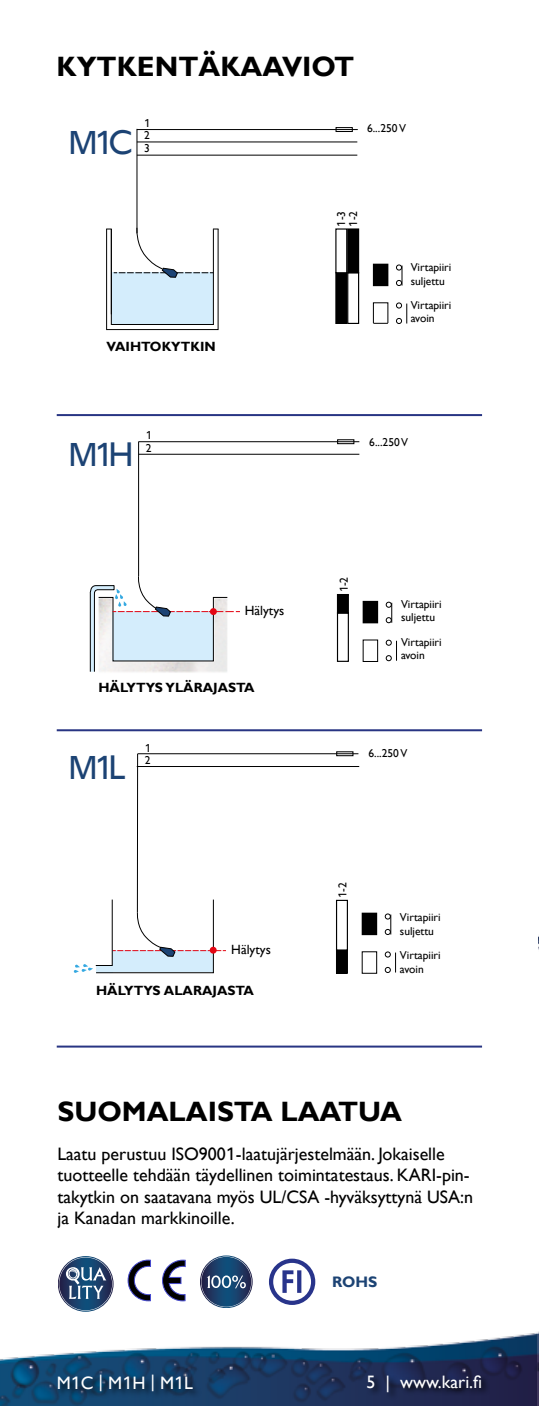
<style>
.page{position:relative;width:539px;height:1406px;background:#fff}
.page>*{position:absolute;margin:0;border:0;box-sizing:border-box;transform-origin:0 0}
.t1{font:31.8px "Univers LT Std";color:#1c4374}
.t2{font:700 28px "Gill Sans";color:#000}
.t3{font:18px/21.6px "Gill Sans";color:#000}
.t4{font:18px "Gill Sans";color:#fff}
.t5{font:700 15.2px "Gill Sans";color:#1c4374}
.t6{font:700 13.4px "Gill Sans";color:#000}
.t7{font:13.4px "Gill Sans";color:#000}
.t8{font:11.4px/13.8px "Gill Sans";color:#000}
.t9{font:11.4px "Univers LT Std";color:#000}
.s1{font-size:33.4px}
.s2{font-family:"Gill Sans";font-size:34.4px}
.s3{font-family:"Univers LT Std"}
</style>
<div class="page">
<img style="left:0;top:1331px;width:539px;height:75px">
<div style="left:57px;top:1374px;width:145px;height:25px;background:#000;opacity:.75"></div>
<div style="left:365px;top:1375px;width:125px;height:26px;background:#000;opacity:.75"></div>
<img style="left:538px;top:936px;width:1px;height:14px">
<hr style="left:57px;top:414px;width:425px;height:2px;background:#283583">
<hr style="left:57px;top:729px;width:425px;height:2px;background:#283583">
<svg style="left:59px;top:1257px;width:53px;height:53px"></svg>
<div style="left:58px;top:1256px;width:55px;height:55px;border:1px solid #fff;border-radius:50%"></div>
<svg style="left:66px;top:1267px;width:40px;height:32px"></svg>
<div style="left:68px;top:1269px;width:9px;height:10px;border:1px solid #fff;border-radius:4px"></div>
<svg style="left:162px;top:1260px;width:23px;height:41px"></svg>
<svg style="left:128px;top:1260px;width:22px;height:41px"></svg>
<svg style="left:269px;top:1259px;width:46px;height:46px"></svg>
<svg style="left:201px;top:1257px;width:50px;height:50px"></svg>
<div style="left:200px;top:1256px;width:52px;height:52px;border:1px solid #fff;border-radius:50%"></div>
<svg style="left:207px;top:1275px;width:39px;height:13px"></svg>
<hr style="left:57px;top:1046px;width:425px;height:2px;background:#283583">
<div style="left:373px;top:264px;width:15px;height:22px;background:#000"></div>
<div style="left:373px;top:302px;width:15px;height:22px;border:1px solid #000"></div>
<svg style="left:396px;top:265px;width:6px;height:21px"></svg>
<div style="left:396px;top:302px;width:6px;height:7px;border:1px solid #000;border-radius:50%"></div>
<svg style="left:396px;top:304px;width:11px;height:20px"></svg>
<hr style="left:137px;top:141px;width:220px;height:1px;background:#000">
<hr style="left:137px;top:155px;width:220px;height:1px;background:#000">
<hr style="left:136px;top:129px;width:1px;height:104px;background:#000">
<svg style="left:373px;top:323px;width:15px;height:1px"></svg>
<div style="left:336px;top:273px;width:10px;height:50px;background:#000"></div>
<div style="left:335px;top:272px;width:12px;height:52px;border:1px solid #000"></div>
<div style="left:335px;top:228px;width:12px;height:45px;border:1px solid #000"></div>
<div style="left:347px;top:272px;width:12px;height:52px;border:1px solid #000"></div>
<div style="left:347px;top:229px;width:11px;height:44px;background:#000"></div>
<div style="left:347px;top:228px;width:12px;height:45px;border:1px solid #000"></div>
<div style="left:335px;top:127px;width:18px;height:5px;border:1px solid #000"></div>
<hr style="left:137px;top:129px;width:221px;height:1px;background:#000">
<svg style="left:106px;top:227px;width:113px;height:104px"></svg>
<hr style="left:137px;top:766px;width:222px;height:1px;background:#000">
<hr style="left:137px;top:754px;width:1px;height:159px;background:#000">
<div style="left:336px;top:950px;width:11px;height:23px;background:#000"></div>
<div style="left:336px;top:949px;width:12px;height:25px;border:1px solid #000"></div>
<div style="left:336px;top:900px;width:12px;height:51px;border:1px solid #000"></div>
<div style="left:384px;top:913px;width:7px;height:7px;border:1px solid #000;border-radius:50%"></div>
<div style="left:384px;top:929px;width:7px;height:6px;border:1px solid #000;border-radius:50%"></div>
<div style="left:362px;top:913px;width:14px;height:22px;background:#000"></div>
<div style="left:361px;top:913px;width:16px;height:22px;border:1px solid #000"></div>
<div style="left:361px;top:951px;width:16px;height:23px;border:1px solid #000"></div>
<svg style="left:390px;top:915px;width:1px;height:20px"></svg>
<div style="left:384px;top:951px;width:7px;height:7px;border:1px solid #000;border-radius:50%"></div>
<div style="left:384px;top:967px;width:7px;height:6px;border:1px solid #000;border-radius:50%"></div>
<svg style="left:395px;top:953px;width:1px;height:20px"></svg>
<div style="left:336px;top:751px;width:17px;height:5px;border:1px solid #000"></div>
<hr style="left:137px;top:753px;width:221px;height:1px;background:#000">
<svg style="left:74px;top:899px;width:152px;height:75px"></svg>
<div style="left:363px;top:601px;width:14px;height:22px;background:#000"></div>
<div style="left:362px;top:601px;width:16px;height:22px;border:1px solid #000"></div>
<div style="left:362px;top:640px;width:16px;height:22px;border:1px solid #000"></div>
<svg style="left:385px;top:602px;width:7px;height:21px"></svg>
<svg style="left:385px;top:640px;width:12px;height:21px"></svg>
<hr style="left:138px;top:454px;width:221px;height:1px;background:#000">
<hr style="left:138px;top:442px;width:1px;height:134px;background:#000">
<div style="left:337px;top:612px;width:12px;height:50px;border:1px solid #000"></div>
<div style="left:337px;top:595px;width:11px;height:18px;background:#000"></div>
<div style="left:337px;top:594px;width:12px;height:20px;border:1px solid #000"></div>
<div style="left:337px;top:439px;width:17px;height:5px;border:1px solid #000"></div>
<hr style="left:138px;top:441px;width:221px;height:1px;background:#000">
<svg style="left:89px;top:575px;width:151px;height:98px"></svg>
<h2 class="t2" style="left:57px;top:50px;width:299px">KYTKENTÄKAAVIOT</h2>
<h1 class="t1" style="left:68px;top:124px;width:66px">M<span class="s1">1</span><span class="s2">C</span></h1>
<p class="t9" style="left:144px;top:116px;width:8px">1</p>
<p class="t8" style="left:144px;top:129px;width:7px;line-height:12.8px">2<br>3</p>
<p class="t8" style="left:367px;top:122px;width:40px">6...250 V</p>
<p class="t6" style="left:107px;top:338px;width:111px">VAIHTOKYTKIN</p>
<p class="t8" style="left:346px;top:227px;width:17px;rotate:-90deg"><span class="s3">1</span>-2</p>
<p class="t8" style="left:334px;top:227px;width:17px;rotate:-90deg"><span class="s3">1</span>-3</p>
<p class="t8" style="left:410px;top:260px;width:42px">Virtapiiri suljettu</p>
<p class="t8" style="left:410px;top:298px;width:42px">Virtapiiri avoin</p>
<h1 class="t1" style="left:68px;top:436px;width:67px">M<span class="s1">1</span><span class="s2">H</span></h1>
<p class="t9" style="left:146px;top:429px;width:8px">1</p>
<p class="t8" style="left:146px;top:441px;width:7px">2</p>
<p class="t8" style="left:369px;top:436px;width:40px">6...250 V</p>
<p class="t7" style="left:245px;top:603px;width:41px">Hälytys</p>
<p class="t6" style="left:98px;top:680px;width:158px">HÄLYTYS YLÄRAJASTA</p>
<h1 class="t1" style="left:68px;top:749px;width:59px">M<span class="s1">1</span><span class="s2">L</span></h1>
<p class="t9" style="left:145px;top:741px;width:8px">1</p>
<p class="t8" style="left:145px;top:754px;width:7px">2</p>
<p class="t7" style="left:231px;top:942px;width:41px">Hälytys</p>
<p class="t6" style="left:96px;top:983px;width:159px">HÄLYTYS ALARAJASTA</p>
<p class="t8" style="left:337px;top:592px;width:17px;rotate:-90deg"><span class="s3">1</span>-2</p>
<p class="t8" style="left:401px;top:597px;width:42px">Virtapiiri suljettu</p>
<p class="t8" style="left:401px;top:635px;width:42px">Virtapiiri avoin</p>
<p class="t8" style="left:368px;top:747px;width:40px">6...250 V</p>
<p class="t8" style="left:336px;top:898px;width:17px;rotate:-90deg"><span class="s3">1</span>-2</p>
<p class="t8" style="left:400px;top:910px;width:42px">Virtapiiri suljettu</p>
<p class="t8" style="left:400px;top:948px;width:42px">Virtapiiri avoin</p>
<h2 class="t2" style="left:57px;top:1095px;width:346px">SUOMALAISTA LAATUA</h2>
<p class="t3" style="left:57px;top:1143px;width:417px">Laatu perustuu ISO900<span class="s3">1</span>-laatujärjestelmään. Jokaiselle tuotteelle tehdään täydellinen toimintatestaus. KARI-pin&shy;takytkin on saatavana myös UL/CSA -hyväksyttynä USA:n ja Kanadan markkinoille.</p>
<p class="t5" style="left:332px;top:1272px;width:47px">ROHS</p>
<p class="t4" style="left:57px;top:1372px;width:138px">M<span class="s3">1</span>C | M<span class="s3">1</span>H | M<span class="s3">1</span>L</p>
<p class="t4" style="left:366px;top:1372px;width:117px">5 | www.kari.fi</p>
</div>
